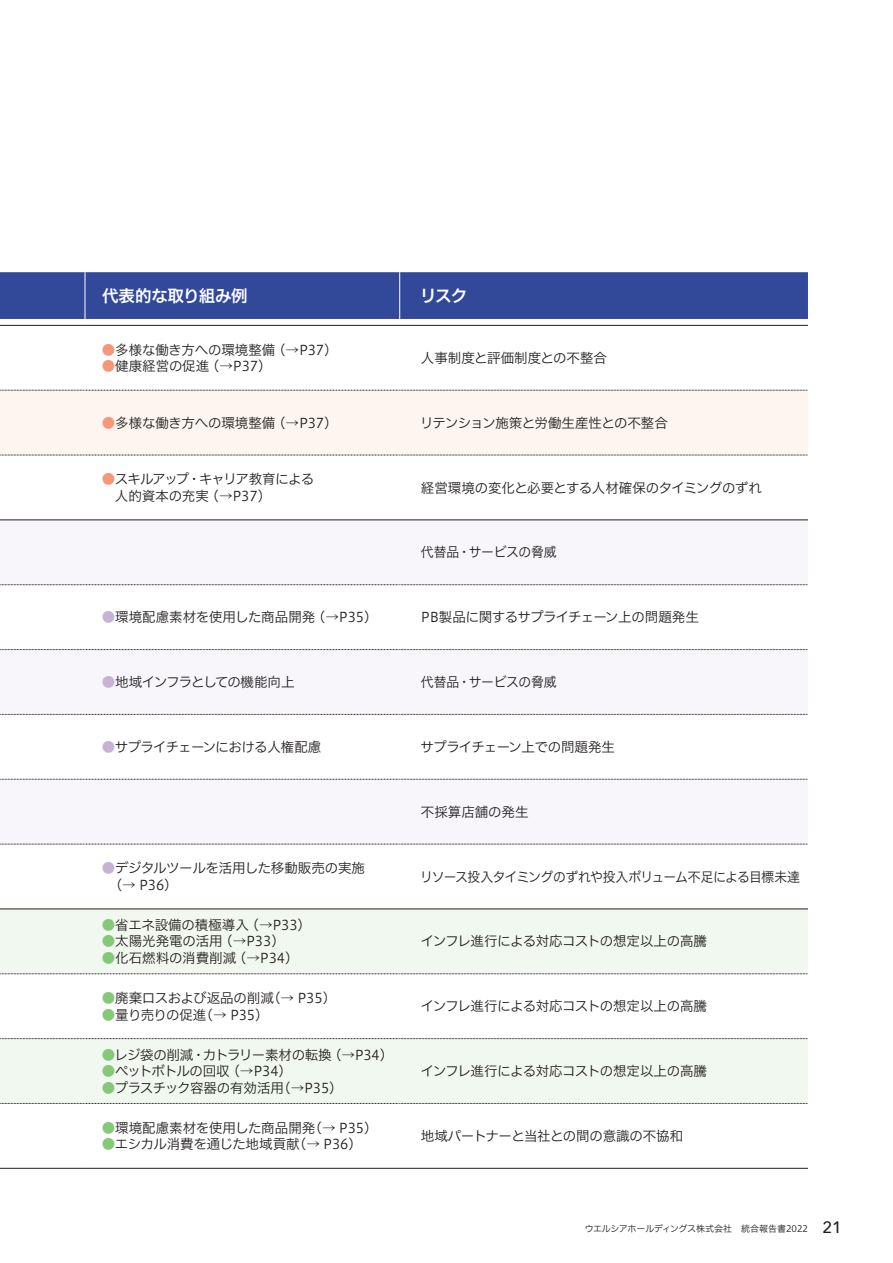
<style>
.page{position:relative;width:893px;height:1263px;background:#fff}
.page>*{position:absolute;margin:0;border:0;box-sizing:border-box;transform-origin:0 0}
.t1{font:16.5px "Hiragino UD Sans F Std N W6 90 msp RKSJ H";letter-spacing:-.015em;color:#fff}
.t2{font:13.5px/16.5px "Hiragino UD Sans F Std N W3 90 msp RKSJ H";letter-spacing:-.02em;color:#231f20}
.t3{font:13.5px "Hiragino UD Sans F Std N W3 90 msp RKSJ H";color:#231f20}
.t4{font:13.5px "Hiragino UD Sans F Std N W3 90 msp RKSJ H";letter-spacing:-.05em;color:#231f20;scale:.95 1}
.t5{font:13.5px "Hiragino UD Sans F Std N W3 90 msp RKSJ H";letter-spacing:-.02em;color:#231f20;scale:.95 1}
.t6{font:13.5px "Hiragino UD Sans F Std N W3 90 msp RKSJ H";letter-spacing:-.04em;color:#231f20}
.t7{font:13.5px "Hiragino UD Sans F Std N W3 90 msp RKSJ H";letter-spacing:-.045em;color:#231f20}
.t8{font:13.5px "Hiragino UD Sans F Std N W3 90 msp RKSJ H";letter-spacing:-.08em;color:#231f20}
.t9{font:9px "Hiragino UD Sans F Std N W3 90 msp RKSJ H";letter-spacing:-.01em;color:#231f20}
.s1{color:#f6977a}
.s2{color:#c7b2d5}
.s3{color:#85c878}
.s4{font-family:"Avenir Next";font-weight:500;font-size:16.5px}
</style>
<div class="page">
<div style="left:0;top:272px;width:808px;height:47px;background:#32499a"></div>
<div style="left:0;top:391px;width:808px;height:64px;background:#fef5f1"></div>
<svg style="left:0;top:585px;width:808px;height:259px;fill:#f8f6fa"></svg>
<svg style="left:0;top:910px;width:808px;height:193px;fill:#f1f8ef"></svg>
<hr style="left:0;top:1168px;width:85px;height:1px;background:#231f20">
<hr style="left:85px;top:1168px;width:723px;height:1px;background:#231f20">
<svg style="left:0;top:390px;width:808px;height:1px"></svg>
<svg style="left:0;top:455px;width:808px;height:1px"></svg>
<svg style="left:0;top:584px;width:808px;height:1px"></svg>
<svg style="left:0;top:649px;width:808px;height:1px"></svg>
<svg style="left:0;top:714px;width:808px;height:1px"></svg>
<svg style="left:0;top:779px;width:808px;height:1px"></svg>
<svg style="left:0;top:844px;width:808px;height:1px"></svg>
<svg style="left:0;top:974px;width:808px;height:1px"></svg>
<svg style="left:0;top:1038px;width:808px;height:1px"></svg>
<svg style="left:0;top:1103px;width:808px;height:1px"></svg>
<hr style="left:0;top:909px;width:85px;height:1px;background:#231f20">
<hr style="left:85px;top:909px;width:723px;height:1px;background:#231f20">
<hr style="left:0;top:520px;width:85px;height:1px;background:#231f20">
<hr style="left:85px;top:520px;width:723px;height:1px;background:#231f20">
<hr style="left:0;top:325px;width:85px;height:1px;background:#231f20">
<hr style="left:85px;top:325px;width:723px;height:1px;background:#231f20">
<hr style="left:85px;top:272px;width:1px;height:47px;background:#fff">
<hr style="left:399px;top:272px;width:1px;height:47px;background:#fff">
<p class="t1" style="left:102px;top:289px;width:147px">代表的な取り組み例</p>
<p class="t1" style="left:420px;top:289px;width:49px">リスク</p>
<p class="t2" style="left:102px;top:343px;width:237px"><span class="s1">●</span>多様な働き方への環境整備（→P37）</p>
<p class="t3" style="left:102px;top:361px;width:171px"><span class="s1">●</span>健康経営の促進（→P37）</p>
<p class="t3" style="left:421px;top:353px;width:188px">人事制度と評価制度との不整合</p>
<p class="t2" style="left:102px;top:416px;width:237px"><span class="s1">●</span>多様な働き方への環境整備（→P37）</p>
<p class="t6" style="left:420px;top:418px;width:249px">リテンション施策と労働生産性との不整合</p>
<p class="t2" style="left:115px;top:473px;width:201px;text-indent:-13px"><span class="s1">●</span> スキルアップ・キャリア教育による人的資本の充実（→P37）</p>
<p class="t2" style="left:421px;top:481px;width:342px">経営環境の変化と必要とする人材確保のタイミングのずれ</p>
<p class="t5" style="left:421px;top:547px;width:144px">代替品・サービスの脅威</p>
<p class="t3" style="left:102px;top:612px;width:277px"><span class="s2">●</span>環境配慮素材を使用した商品開発（→P35）</p>
<p class="t2" style="left:421px;top:611px;width:279px">PB製品に関するサプライチェーン上の問題発生</p>
<p class="t8" style="left:102px;top:677px;width:194px"><span class="s2">●</span>地域インフラとしての機能向上</p>
<p class="t5" style="left:421px;top:677px;width:144px">代替品・サービスの脅威</p>
<p class="t7" style="left:102px;top:742px;width:221px"><span class="s2">●</span>サプライチェーンにおける人権配慮</p>
<p class="t2" style="left:421px;top:740px;width:196px">サプライチェーン上での問題発生</p>
<p class="t3" style="left:421px;top:807px;width:109px">不採算店舗の発生</p>
<p class="t2" style="left:102px;top:862px;width:265px"><span class="s2">●</span>デジタルツールを活用した移動販売の実施　（→ P36）</p>
<p class="t4" style="left:420px;top:871px;width:401px">リソース投入タイミングのずれや投入ボリューム不足による目標未達</p>
<p class="t3" style="left:102px;top:920px;width:211px"><span class="s3">●</span>省エネ設備の積極導入（→P33）</p>
<p class="t3" style="left:102px;top:936px;width:184px"><span class="s3">●</span>太陽光発電の活用（→P33）</p>
<p class="t3" style="left:102px;top:953px;width:198px"><span class="s3">●</span>化石燃料の消費削減（→P34）</p>
<p class="t2" style="left:421px;top:935px;width:288px">インフレ進行による対応コストの想定以上の高騰</p>
<p class="t2" style="left:102px;top:992px;width:236px"><span class="s3">●</span>廃棄ロスおよび返品の削減（→ P35）</p>
<p class="t2" style="left:102px;top:1008px;width:168px"><span class="s3">●</span>量り売りの促進（→ P35）</p>
<p class="t2" style="left:102px;top:1048px;width:293px"><span class="s3">●</span>レジ袋の削減・カトラリー素材の転換（→P34）</p>
<p class="t2" style="left:102px;top:1065px;width:192px"><span class="s3">●</span>ペットボトルの回収（→P34）</p>
<p class="t2" style="left:102px;top:1081px;width:242px"><span class="s3">●</span>プラスチック容器の有効活用（→P35）</p>
<p class="t3" style="left:102px;top:1123px;width:277px"><span class="s3">●</span>環境配慮素材を使用した商品開発（→ P35）</p>
<p class="t2" style="left:102px;top:1138px;width:262px"><span class="s3">●</span>エシカル消費を通じた地域貢献（→ P36）</p>
<p class="t2" style="left:421px;top:1000px;width:288px">インフレ進行による対応コストの想定以上の高騰</p>
<p class="t2" style="left:421px;top:1065px;width:288px">インフレ進行による対応コストの想定以上の高騰</p>
<p class="t2" style="left:421px;top:1130px;width:264px">地域パートナーと当社との間の意識の不協和</p>
<p class="t9" style="left:585px;top:1226px;width:259px">ウエルシアホールディングス株式会社　統合報告書2022 <span class="s4">21</span></p>
</div>
